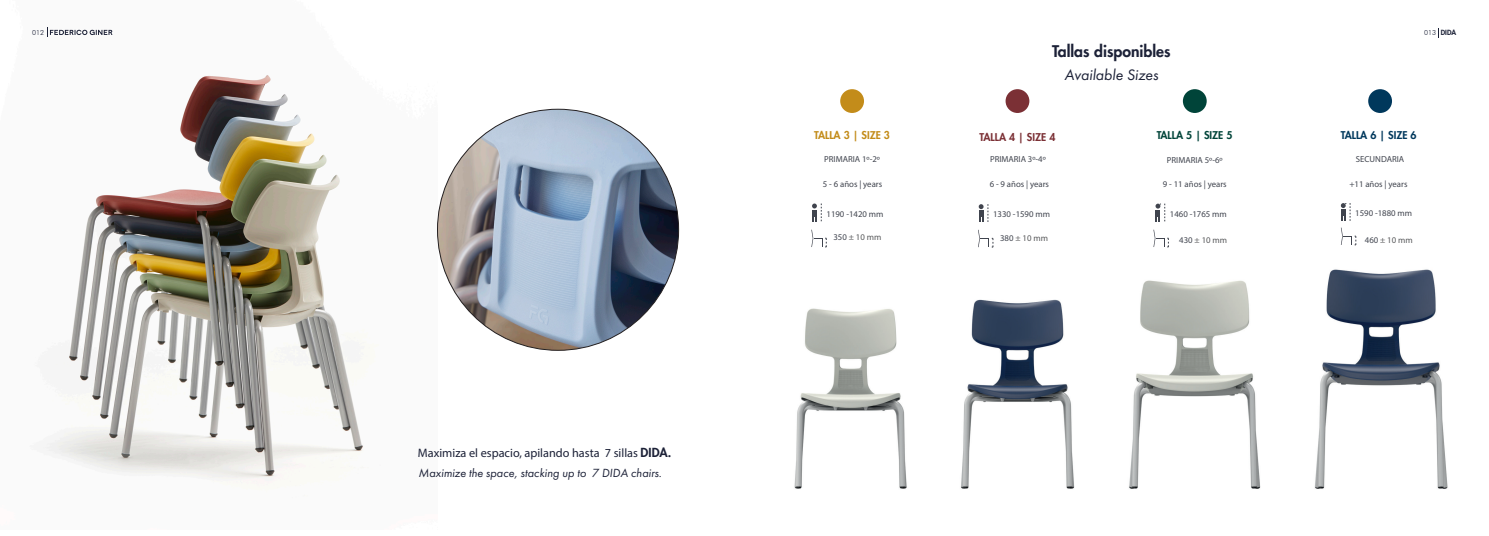
<style>
.page{position:relative;width:1489px;height:536px;background:#fff}
.page>*{position:absolute;margin:0;border:0;box-sizing:border-box;transform-origin:0 0}
.t1{font:800 15.75px "Futura";color:#1c2137}
.t2{font:italic 15.75px "Futura PT";color:#1c2137}
.t3{font:12.25px "Myriad Pro";color:#1c2137}
.t4{font:italic 12.25px "Futura PT";color:#1c2137}
.texto{font:800 10.5px "Futura";color:#c38c1a}
.texto-2{font:800 10.5px "Futura";color:#7b3035}
.texto-3{font:800 10.5px "Futura";color:#004439}
.texto-4{font:800 10.5px "Futura";color:#00385c}
.texto-5{font:8.75px "Myriad Pro";color:#40444e}
.texto-6{font:8.75px "Myriad Pro";color:#57585a}
.t5{font:300 7px "Futura BT";color:#1c2137}
.t6{font:800 7px "Futura";color:#1c2137}
.s1{font-family:"Futura";font-weight:800}
.s2{color:#40444e}
</style>
<div class="page">
<img style="left:43px;top:27px;width:320px;height:455px">
<svg style="left:47px;top:28px;width:65px;height:9px"></svg>
<img style="left:794px;top:269px;width:654px;height:220px">
<svg style="left:1340px;top:227px;width:16px;height:19px"></svg>
<svg style="left:1340px;top:203px;width:10px;height:18px"></svg>
<div style="left:1367px;top:89px;width:24px;height:24px;background:#00385c;border-radius:50%"></div>
<div style="left:1182px;top:89px;width:24px;height:24px;background:#004439;border-radius:50%"></div>
<div style="left:1005px;top:89px;width:24px;height:24px;background:#7b3035;border-radius:50%"></div>
<div style="left:840px;top:89px;width:24px;height:24px;background:#c38c1a;border-radius:50%"></div>
<svg style="left:1153px;top:230px;width:16px;height:18px"></svg>
<svg style="left:1155px;top:204px;width:10px;height:17px"></svg>
<svg style="left:978px;top:230px;width:15px;height:18px"></svg>
<svg style="left:978px;top:204px;width:10px;height:18px"></svg>
<svg style="left:811px;top:230px;width:16px;height:18px"></svg>
<svg style="left:812px;top:203px;width:10px;height:18px"></svg>
<img style="left:437px;top:109px;width:241px;height:241px;border-radius:120px">
<p class="t5" style="left:32px;top:28px;width:14px">012</p>
<p class="t5" style="left:1423px;top:28px;width:14px">013</p>
<p class="t6" style="left:1440px;top:28px;width:17px">DIDA</p>
<p class="t1" style="left:1052px;top:41px;width:120px">Tallas disponibles</p>
<p class="t2" style="left:1064px;top:66px;width:95px">Available Sizes</p>
<p class="texto" style="left:814px;top:129px;width:77px">TALLA 3 | SIZE 3</p>
<p class="texto-2" style="left:979px;top:130px;width:77px">TALLA 4 | SIZE 4</p>
<p class="texto-3" style="left:1156px;top:129px;width:77px">TALLA 5 | SIZE 5</p>
<p class="texto-4" style="left:1340px;top:129px;width:77px">TALLA 6 | SIZE 6</p>
<p class="texto-5" style="left:824px;top:154px;width:57px">PRIMARIA 1º-2º</p>
<p class="texto-5" style="left:990px;top:154px;width:57px">PRIMARIA 3º-4º</p>
<p class="texto-5" style="left:1166px;top:155px;width:57px">PRIMARIA 5º-6º</p>
<p class="texto-5" style="left:1355px;top:154px;width:50px">SECUNDARIA</p>
<p class="texto-5" style="left:822px;top:179px;width:61px">5 - 6 años | years</p>
<p class="texto-5" style="left:989px;top:179px;width:61px">6 - 9 años | years</p>
<p class="texto-5" style="left:1162px;top:179px;width:65px">9 - 11 años | years</p>
<p class="texto-5" style="left:1349px;top:178px;width:60px">+11 años | years</p>
<p class="t3" style="left:418px;top:445px;width:255px">Maximiza el espacio, apilando hasta 7 sillas <span class="s1">DIDA.</span></p>
<p class="t4" style="left:418px;top:466px;width:244px">Maximize the space, stacking up to 7 DIDA chairs.</p>
<p class="texto-5" style="left:826px;top:208px;width:58px">1190 -1420 mm</p>
<p class="texto-6" style="left:833px;top:232px;width:49px"><span class="s2">350</span> ± 10 mm</p>
<p class="texto-5" style="left:993px;top:209px;width:58px">1330 -1590 mm</p>
<p class="texto-6" style="left:1000px;top:232px;width:49px"><span class="s2">380</span> ± 10 mm</p>
<p class="texto-5" style="left:1169px;top:208px;width:58px">1460 -1765 mm</p>
<p class="texto-6" style="left:1179px;top:235px;width:49px"><span class="s2">430</span> ± 10 mm</p>
<p class="texto-5" style="left:1355px;top:208px;width:58px">1590 -1880 mm</p>
<p class="texto-6" style="left:1364px;top:235px;width:49px"><span class="s2">460</span> ± 10 mm</p>
</div>
